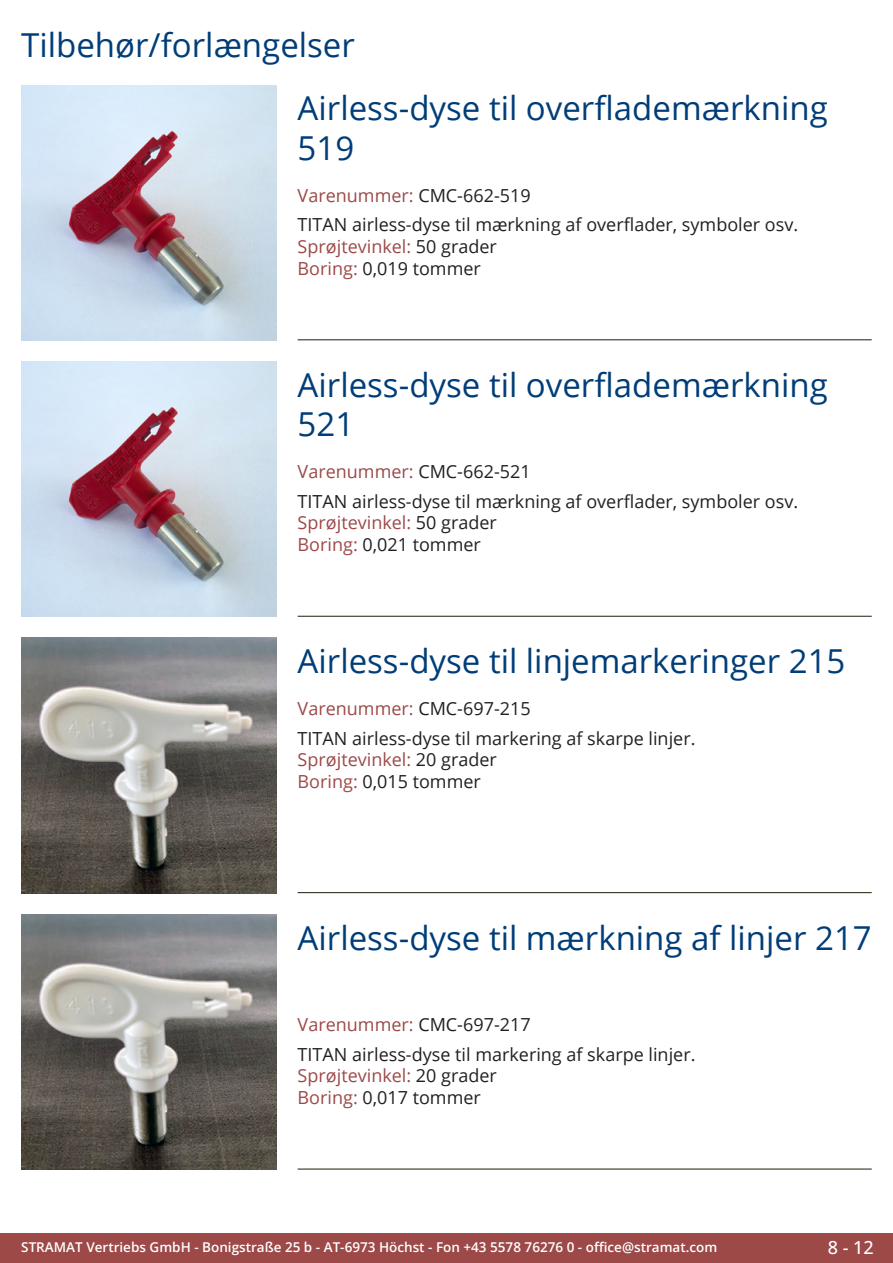
<style>
.page{position:relative;width:893px;height:1263px;background:#fff}
.page>*{position:absolute;margin:0;border:0;box-sizing:border-box;transform-origin:0 0}
.Produkttitel{font:33px/39.6px "Open Sans";color:#003d78}
.RastTitel{font:33px "Open Sans";color:#003d78}
.Beschreibung_Text{font:18px/21.6px "Open Sans";color:#231f20}
.TechDaten_Überschrif{font:18px "Open Sans";color:#9c4948}
.t1{font:500 18px "Open Sans";color:#fff}
.t2{font:600 13.5px "Open Sans";color:#fff}
.s1{color:#231f20}
.s2{color:#9c4948}
</style>
<div class="page">
<div style="left:0;top:1233px;width:893px;height:30px;background:#9c4948"></div>
<hr style="left:298px;top:340px;width:574px;height:1px;background:#201d08">
<hr style="left:298px;top:616px;width:574px;height:1px;background:#201d08">
<hr style="left:298px;top:892px;width:574px;height:1px;background:#201d08">
<hr style="left:298px;top:1169px;width:574px;height:1px;background:#201d08">
<img style="left:21px;top:85px;width:255px;height:255px">
<img style="left:21px;top:361px;width:255px;height:256px">
<img style="left:21px;top:638px;width:255px;height:255px">
<img style="left:21px;top:914px;width:255px;height:255px">
<p class="RastTitel" style="left:21px;top:22px;width:335px">Tilbehør/forlængelser</p>
<p class="Produkttitel" style="left:298px;top:88px;width:532px">Airless-dyse til overflademærkning<br>519</p>
<p class="TechDaten_Überschrif" style="left:298px;top:183px;width:235px">Varenummer: <span class="s1">CMC-662-519</span></p>
<p class="Beschreibung_Text" style="left:298px;top:214px;width:502px">TITAN airless-dyse til mærkning af overflader, symboler osv.<br><span class="s2">Sprøjtevinkel:</span> 50 grader<br><span class="s2">Boring:</span> 0,019 tommer</p>
<p class="Produkttitel" style="left:298px;top:364px;width:532px">Airless-dyse til overflademærkning<br>521</p>
<p class="TechDaten_Überschrif" style="left:298px;top:459px;width:235px">Varenummer: <span class="s1">CMC-662-521</span></p>
<p class="Beschreibung_Text" style="left:298px;top:490px;width:502px">TITAN airless-dyse til mærkning af overflader, symboler osv.<br><span class="s2">Sprøjtevinkel:</span> 50 grader<br><span class="s2">Boring:</span> 0,021 tommer</p>
<p class="Produkttitel" style="left:298px;top:640px;width:549px">Airless-dyse til linjemarkeringer 215</p>
<p class="TechDaten_Überschrif" style="left:298px;top:696px;width:235px">Varenummer: <span class="s1">CMC-697-215</span></p>
<p class="Beschreibung_Text" style="left:298px;top:727px;width:399px">TITAN airless-dyse til markering af skarpe linjer.<br><span class="s2">Sprøjtevinkel:</span> 20 grader<br><span class="s2">Boring:</span> 0,015 tommer</p>
<p class="Produkttitel" style="left:298px;top:917px;width:576px">Airless-dyse til mærkning af linjer 217</p>
<p class="TechDaten_Überschrif" style="left:298px;top:1012px;width:235px">Varenummer: <span class="s1">CMC-697-217</span></p>
<p class="Beschreibung_Text" style="left:298px;top:1043px;width:399px">TITAN airless-dyse til markering af skarpe linjer.<br><span class="s2">Sprøjtevinkel:</span> 20 grader<br><span class="s2">Boring:</span> 0,017 tommer</p>
<p class="t2" style="left:21px;top:1238px;width:698px">STRAMAT Vertriebs GmbH - Bonigstraße 25 b - AT-6973 Höchst - Fon +43 5578 76276 0 - office@stramat.com</p>
<p class="t1" style="left:828px;top:1234px;width:48px">8 - 12</p>
</div>
